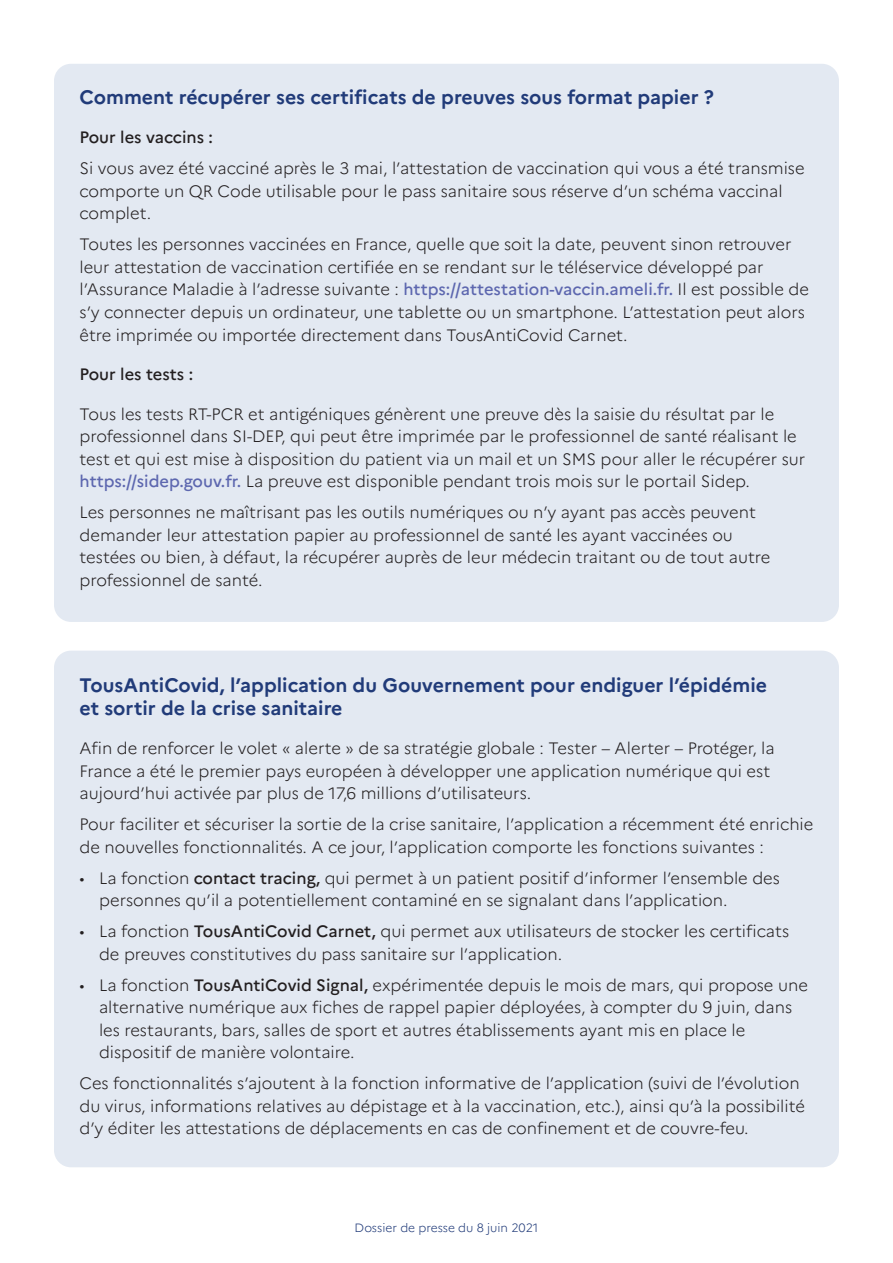
<style>
.page{position:relative;width:893px;height:1263px;background:#fff}
.page>*{position:absolute;margin:0;border:0;box-sizing:border-box;transform-origin:0 0}
.t1{font:700 19.5px/22.5px "Marianne";color:#213b79}
.t2{font:300 16.5px/22.5px "Marianne";color:#231f20}
.t3{font:500 16.5px "Marianne";color:#231f20}
.t4{font:300 12px "Marianne";color:#213b79}
.s1{font-weight:500;color:#5d67af}
.s2{font-weight:500}
</style>
<div class="page">
<div style="left:54px;top:64px;width:785px;height:558px;background:#e3e9f2;border-radius:17px"></div>
<div style="left:54px;top:651px;width:785px;height:516px;background:#e3e9f2;border-radius:17px"></div>
<p class="t1" style="left:80px;top:86px;width:636px">Comment récupérer ses certificats de preuves sous format papier ?</p>
<p class="t3" style="left:80px;top:127px;width:135px">Pour les vaccins :</p>
<p class="t2" style="left:80px;top:157px;width:727px">Si vous avez été vacciné après le 3 mai, l’attestation de vaccination qui vous a été transmise comporte un QR Code utilisable pour le pass sanitaire sous réserve d’un schéma vaccinal complet.</p>
<p class="t2" style="left:80px;top:233px;width:731px">Toutes les personnes vaccinées en France, quelle que soit la date, peuvent sinon retrouver leur attestation de vaccination certifiée en se rendant sur le téléservice développé par l’Assurance Maladie à l’adresse suivante : <span class="s1">https://attestation-vaccin.ameli.fr.</span> Il est possible de s’y connecter depuis un ordinateur, une tablette ou un smartphone. L’attestation peut alors être imprimée ou importée directement dans TousAntiCovid Carnet.</p>
<p class="t3" style="left:80px;top:364px;width:115px">Pour les tests :</p>
<p class="t2" style="left:80px;top:402px;width:727px">Tous les tests RT-PCR et antigéniques génèrent une preuve dès la saisie du résultat par le professionnel dans SI-DEP, qui peut être imprimée par le professionnel de santé réalisant le test et qui est mise à disposition du patient via un mail et un SMS pour aller le récupérer sur <span class="s1">https://sidep.gouv.fr.</span> La preuve est disponible pendant trois mois sur le portail Sidep.</p>
<p class="t2" style="left:80px;top:501px;width:692px">Les personnes ne maîtrisant pas les outils numériques ou n’y ayant pas accès peuvent demander leur attestation papier au professionnel de santé les ayant vaccinées ou testées ou bien, à défaut, la récupérer auprès de leur médecin traitant ou de tout autre professionnel de santé.</p>
<p class="t1" style="left:80px;top:674px;width:689px">TousAntiCovid, l’application du Gouvernement pour endiguer l’épidémie et sortir de la crise sanitaire</p>
<p class="t2" style="left:80px;top:737px;width:697px">Afin de renforcer le volet « alerte » de sa stratégie globale : Tester – Alerter – Protéger, la<br>France a été le premier pays européen à développer une application numérique qui est aujourd’hui activée par plus de 17,6 millions d’utilisateurs.</p>
<p class="t2" style="left:80px;top:813px;width:735px">Pour faciliter et sécuriser la sortie de la crise sanitaire, l’application a récemment été enrichie de nouvelles fonctionnalités. A ce jour, l’application comporte les fonctions suivantes :</p>
<p class="t2" style="left:99px;top:867px;width:682px;text-indent:-20px">• La fonction <span class="s2">contact tracing,</span> qui permet à un patient positif d’informer l’ensemble des personnes qu’il a potentiellement contaminé en se signalant dans l’application.</p>
<p class="t2" style="left:99px;top:920px;width:692px;text-indent:-20px">• La fonction <span class="s2">TousAntiCovid Carnet,</span> qui permet aux utilisateurs de stocker les certificats de preuves constitutives du pass sanitaire sur l’application.</p>
<p class="t2" style="left:99px;top:974px;width:710px;text-indent:-20px">• La fonction <span class="s2">TousAntiCovid Signal,</span> expérimentée depuis le mois de mars, qui propose une alternative numérique aux fiches de rappel papier déployées, à compter du 9 juin, dans les restaurants, bars, salles de sport et autres établissements ayant mis en place le dispositif de manière volontaire.</p>
<p class="t2" style="left:80px;top:1072px;width:727px">Ces fonctionnalités s’ajoutent à la fonction informative de l’application (suivi de l’évolution du virus, informations relatives au dépistage et à la vaccination, etc.), ainsi qu’à la possibilité d’y éditer les attestations de déplacements en cas de confinement et de couvre-feu.</p>
<p class="t4" style="left:355px;top:1220px;width:185px">Dossier de presse du 8 juin 2021</p>
</div>
